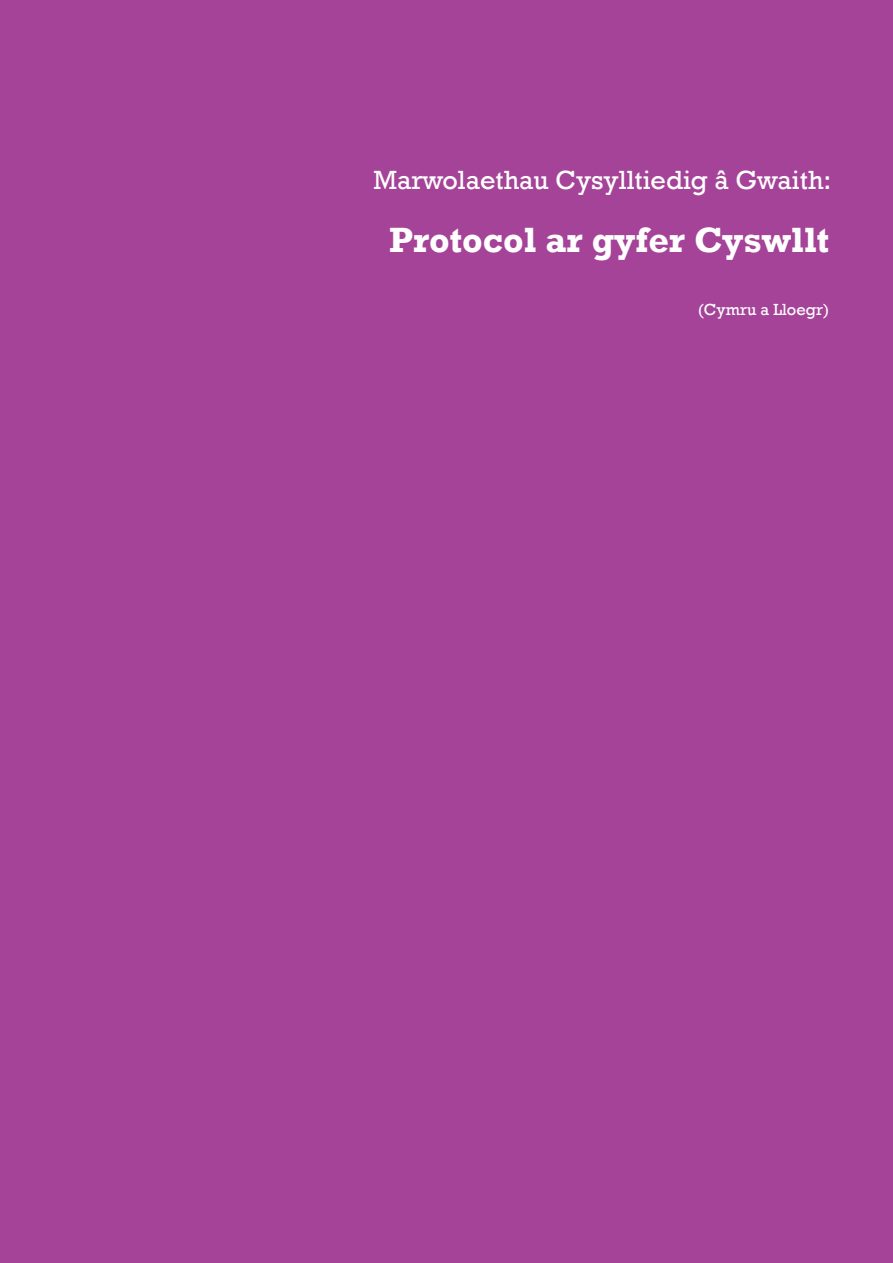
<style>
.page{position:relative;width:893px;height:1263px;background:#a54398}
.page>*{position:absolute;margin:0;border:0;box-sizing:border-box;transform-origin:0 0}
.t1{font:700 36px "Rockwell";color:#fff}
.t2{font:27px "Rockwell";color:#fff}
.t3{font:16.5px "Rockwell";color:#fff}
</style>
<div class="page">
<p class="t2" style="left:373px;top:164px;width:459px">Marwolaethau Cysylltiedig â Gwaith:</p>
<p class="t1" style="left:389px;top:218px;width:441px">Protocol ar gyfer Cyswllt</p>
<p class="t3" style="left:698px;top:300px;width:133px">(Cymru a Lloegr)</p>
</div>
